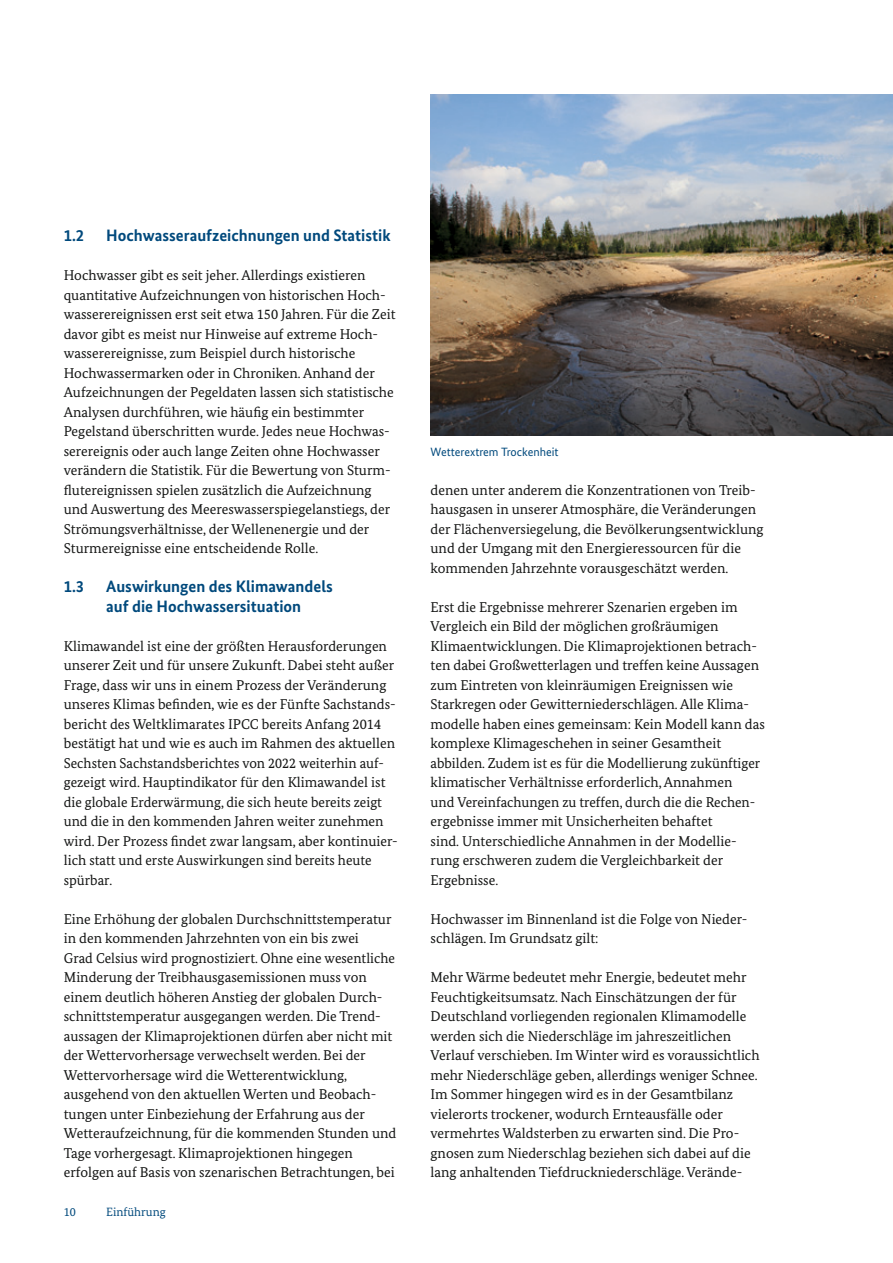
<style>
.page{position:relative;width:893px;height:1263px;background:#fff}
.page>*{position:absolute;margin:0;border:0;box-sizing:border-box;transform-origin:0 0}
.t1{font:700 16.5px/19.5px "Bundes Sans";color:#00497c}
.t2{font:14.25px/19.5px "Bundes Serif";color:#131413}
.t3{font:12px "Bundes Sans";color:#00497c}
.t4{font:12px "Bundes Serif";color:#00497c}
</style>
<div class="page">
<img style="left:431px;top:94px;width:462px;height:342px">
<h3 class="t1" style="left:64px;top:225px;width:22px">1.2</h3>
<h3 class="t1" style="left:106px;top:225px;width:286px">Hochwasseraufzeichnungen und Statistik</h3>
<p class="t2" style="left:64px;top:265px;width:333px">Hochwasser gibt es seit jeher. Allerdings existieren quantitative Aufzeichnungen von historischen Hoch&shy;wasserereignissen erst seit etwa 150 Jahren. Für die Zeit davor gibt es meist nur Hinweise auf extreme Hoch&shy;wasserereignisse, zum Beispiel durch historische Hochwassermarken oder in Chroniken. Anhand der Aufzeichnungen der Pegeldaten lassen sich statistische Analysen durchführen, wie häufig ein bestimmter Pegelstand überschritten wurde. Jedes neue Hochwas&shy;serereignis oder auch lange Zeiten ohne Hochwasser verändern die Statistik. Für die Bewertung von Sturm&shy;flutereignissen spielen zusätzlich die Aufzeichnung und Auswertung des Meereswasserspiegelanstiegs, der Strömungsverhältnisse, der Wellenenergie und der Sturmereignisse eine entscheidende Rolle.</p>
<h3 class="t1" style="left:64px;top:576px;width:22px">1.3</h3>
<h3 class="t1" style="left:106px;top:576px;width:228px">Auswirkungen des Klimawandels auf die Hochwassersituation</h3>
<p class="t2" style="left:64px;top:636px;width:335px">Klimawandel ist eine der größten Herausforderungen unserer Zeit und für unsere Zukunft. Dabei steht außer Frage, dass wir uns in einem Prozess der Veränderung unseres Klimas befinden, wie es der Fünfte Sachstands&shy;bericht des Weltklimarates IPCC bereits Anfang 2014 bestätigt hat und wie es auch im Rahmen des aktuellen Sechsten Sachstandsberichtes von 2022 weiterhin auf&shy;gezeigt wird. Hauptindikator für den Klimawandel ist die globale Erderwärmung, die sich heute bereits zeigt und die in den kommenden Jahren weiter zunehmen wird. Der Prozess findet zwar langsam, aber kontinuier&shy;lich statt und erste Auswirkungen sind bereits heute spürbar.</p>
<p class="t2" style="left:64px;top:909px;width:334px">Eine Erhöhung der globalen Durchschnittstemperatur in den kommenden Jahrzehnten von ein bis zwei<br>Grad Celsius wird prognostiziert. Ohne eine wesentliche Minderung der Treibhausgasemissionen muss von einem deutlich höheren Anstieg der globalen Durch&shy;schnittstemperatur ausgegangen werden. Die Trend&shy;aussagen der Klimaprojektionen dürfen aber nicht mit der Wettervorhersage verwechselt werden. Bei der Wettervorhersage wird die Wetterentwicklung, ausgehend von den aktuellen Werten und Beobach&shy;tungen unter Einbeziehung der Erfahrung aus der Wetteraufzeichnung, für die kommenden Stunden und Tage vorhergesagt. Klimaprojektionen hingegen erfolgen auf Basis von szenarischen Betrachtungen, bei</p>
<p class="t4" style="left:64px;top:1205px;width:13px">10</p>
<p class="t4" style="left:106px;top:1205px;width:61px">Einführung</p>
<p class="t3" style="left:431px;top:444px;width:129px">Wetterextrem Trockenheit</p>
<p class="t2" style="left:431px;top:480px;width:335px">denen unter anderem die Konzentrationen von Treib&shy;hausgasen in unserer Atmosphäre, die Veränderungen der Flächenversiegelung, die Bevölkerungsentwicklung und der Umgang mit den Energieressourcen für die kommenden Jahrzehnte vorausgeschätzt werden.</p>
<p class="t2" style="left:431px;top:597px;width:336px">Erst die Ergebnisse mehrerer Szenarien ergeben im Vergleich ein Bild der möglichen großräumigen Klimaentwicklungen. Die Klimaprojektionen betrach&shy;ten dabei Großwetterlagen und treffen keine Aussagen zum Eintreten von kleinräumigen Ereignissen wie Starkregen oder Gewitterniederschlägen. Alle Klima&shy;modelle haben eines gemeinsam: Kein Modell kann das komplexe Klimageschehen in seiner Gesamtheit abbilden. Zudem ist es für die Modellierung zukünftiger klimatischer Verhältnisse erforderlich, Annahmen<br>und Vereinfachungen zu treffen, durch die die Rechen&shy;ergebnisse immer mit Unsicherheiten behaftet<br>sind. Unterschiedliche Annahmen in der Modellie&shy;rung erschweren zudem die Vergleichbarkeit der Ergebnisse.</p>
<p class="t2" style="left:431px;top:909px;width:318px">Hochwasser im Binnenland ist die Folge von Nieder&shy;schlägen. Im Grundsatz gilt:</p>
<p class="t2" style="left:431px;top:967px;width:330px">Mehr Wärme bedeutet mehr Energie, bedeutet mehr Feuchtigkeitsumsatz. Nach Einschätzungen der für Deutschland vorliegenden regionalen Klimamodelle werden sich die Niederschläge im jahreszeitlichen Verlauf verschieben. Im Winter wird es voraussichtlich mehr Niederschläge geben, allerdings weniger Schnee.<br>Im Sommer hingegen wird es in der Gesamtbilanz vielerorts trockener, wodurch Ernteausfälle oder vermehrtes Waldsterben zu erwarten sind. Die Pro&shy;gnosen zum Niederschlag beziehen sich dabei auf die lang anhaltenden Tiefdruckniederschläge. Verände-</p>
</div>
